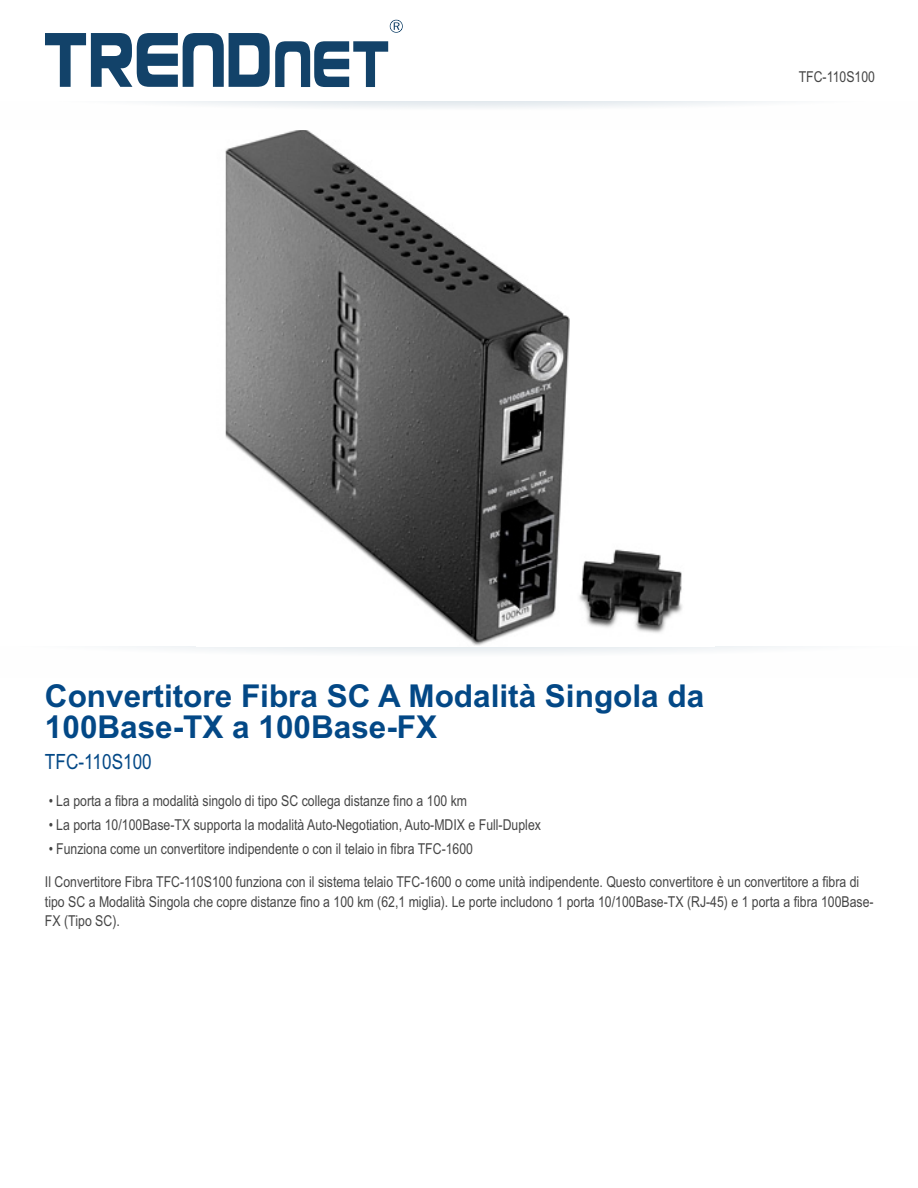
<style>
.page{position:relative;width:918px;height:1188px;background:#fff}
.page>*{position:absolute;margin:0;border:0;box-sizing:border-box;transform-origin:0 0}
.t1{font:700 31.5px/31.5px "Arial";color:#034886}
.t2{font:21px "Arial Narrow";color:#034886}
.t3{font:15px/19.5px "Arial Narrow";color:#454545}
</style>
<div class="page">
<img style="left:225px;top:130px;width:457px;height:516px">
<svg style="left:45px;top:20px;width:358px;height:67px"></svg>
<svg style="left:149px;top:101px;width:626px;height:7px"></svg>
<p class="t3" style="left:799px;top:68px;width:78px">TFC-110S100</p>
<h1 class="t1" style="left:45px;top:683px;width:661px">Convertitore Fibra SC A Modalità Singola da<br>100Base-TX a 100Base-FX</h1>
<h2 class="t2" style="left:45px;top:754px;width:108px">TFC-110S100</h2>
<p class="t3" style="left:49px;top:793px;width:420px">• La porta a fibra a modalità singolo di tipo SC collega distanze fino a 100 km</p>
<p class="t3" style="left:49px;top:817px;width:494px">• La porta 10/100Base-TX supporta la modalità Auto-Negotiation, Auto-MDIX e Full-Duplex</p>
<p class="t3" style="left:49px;top:841px;width:426px">• Funziona come un convertitore indipendente o con il telaio in fibra TFC-1600</p>
<p class="t3" style="left:45px;top:874px;width:830px">Il Convertitore Fibra TFC-110S100 funziona con il sistema telaio TFC-1600 o come unità indipendente. Questo convertitore è un convertitore a fibra di tipo SC a Modalità Singola che copre distanze fino a 100 km (62,1 miglia). Le porte includono 1 porta 10/100Base-TX (RJ-45) e 1 porta a fibra 100Base-<br>FX (Tipo SC).</p>
</div>
